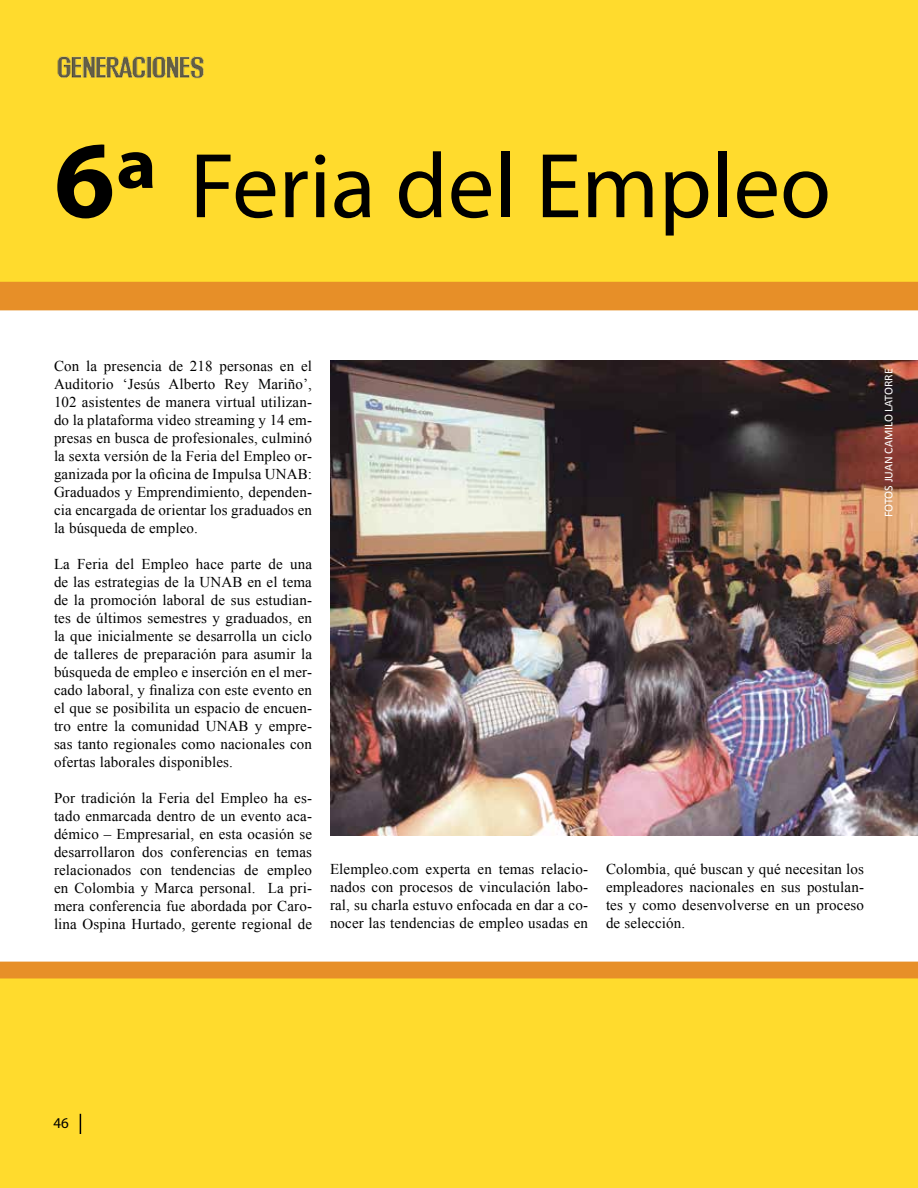
<style>
.page{position:relative;width:918px;height:1188px;background:#fff}
.page>*{position:absolute;margin:0;border:0;box-sizing:border-box;transform-origin:0 0}
.t1{font:92.85px "Myriad Pro";color:#000}
.t2{font:15px/18px "Times New Roman";letter-spacing:.01em;color:#000;text-align:justify}
.t3{font:15px "Myriad Pro";color:#000}
.t4{font:12px "Calibri";color:#fff}
.s1{font-weight:700;font-size:110.1px}
</style>
<div class="page">
<div style="left:0;top:0;width:918px;height:293px;background:#ffdb2d"></div>
<div style="left:0;top:282px;width:918px;height:28px;background:#e78f28"></div>
<div style="left:0;top:962px;width:918px;height:28px;background:#e78f28"></div>
<div style="left:0;top:978px;width:918px;height:210px;background:#ffdb2d"></div>
<svg style="left:80px;top:1114px;width:1px;height:20px"></svg>
<img style="left:330px;top:361px;width:588px;height:475px">
<img style="left:57px;top:56px;width:147px;height:23px">
<h1 class="t1" style="left:54px;top:129px;width:779px"><span class="s1">6ª</span> Feria del Empleo</h1>
<p class="t2" style="left:54px;top:357px;width:260px">Con la presencia de 218 personas en el Auditorio ‘Jesús Alberto Rey Mariño’, 102 asistentes de manera virtual utilizan&shy;do la plataforma video streaming y 14 em&shy;presas en busca de profesionales, culminó la sexta versión de la Feria del Empleo or&shy;ganizada por la oficina de Impulsa UNAB:<br>Graduados y Emprendimiento, dependen&shy;cia encargada de orientar los graduados en la búsqueda de empleo.</p>
<p class="t2" style="left:54px;top:555px;width:260px">La Feria del Empleo hace parte de una de las estrategias de la UNAB en el tema de la promoción laboral de sus estudian&shy;tes de últimos semestres y graduados, en la que inicialmente se desarrolla un ciclo de talleres de preparación para asumir la búsqueda de empleo e inserción en el mer&shy;cado laboral, y finaliza con este evento en el que se posibilita un espacio de encuen&shy;tro entre la comunidad UNAB y empre&shy;sas tanto regionales como nacionales con ofertas laborales disponibles.</p>
<p class="t2" style="left:54px;top:789px;width:260px">Por tradición la Feria del Empleo ha es&shy;tado enmarcada dentro de un evento aca&shy;démico – Empresarial, en esta ocasión se desarrollaron dos conferencias en temas relacionados con tendencias de empleo en Colombia y Marca personal. La pri&shy;mera conferencia fue abordada por Caro&shy;lina Ospina Hurtado, gerente regional de</p>
<p class="t2" style="left:330px;top:859px;width:260px">Elempleo.com experta en temas relacio&shy;nados con procesos de vinculación labo&shy;ral, su charla estuvo enfocada en dar a co&shy;nocer las tendencias de empleo usadas en</p>
<p class="t2" style="left:606px;top:859px;width:260px">Colombia, qué buscan y qué necesitan los empleadores nacionales en sus postulan&shy;tes y como desenvolverse en un proceso de selección.</p>
<p class="t4" style="left:881px;top:517px;width:150px;rotate:-90deg">FOTOS JUAN CAMILO LATORRE</p>
<p class="t3" style="left:54px;top:1114px;width:17px">46</p>
</div>
